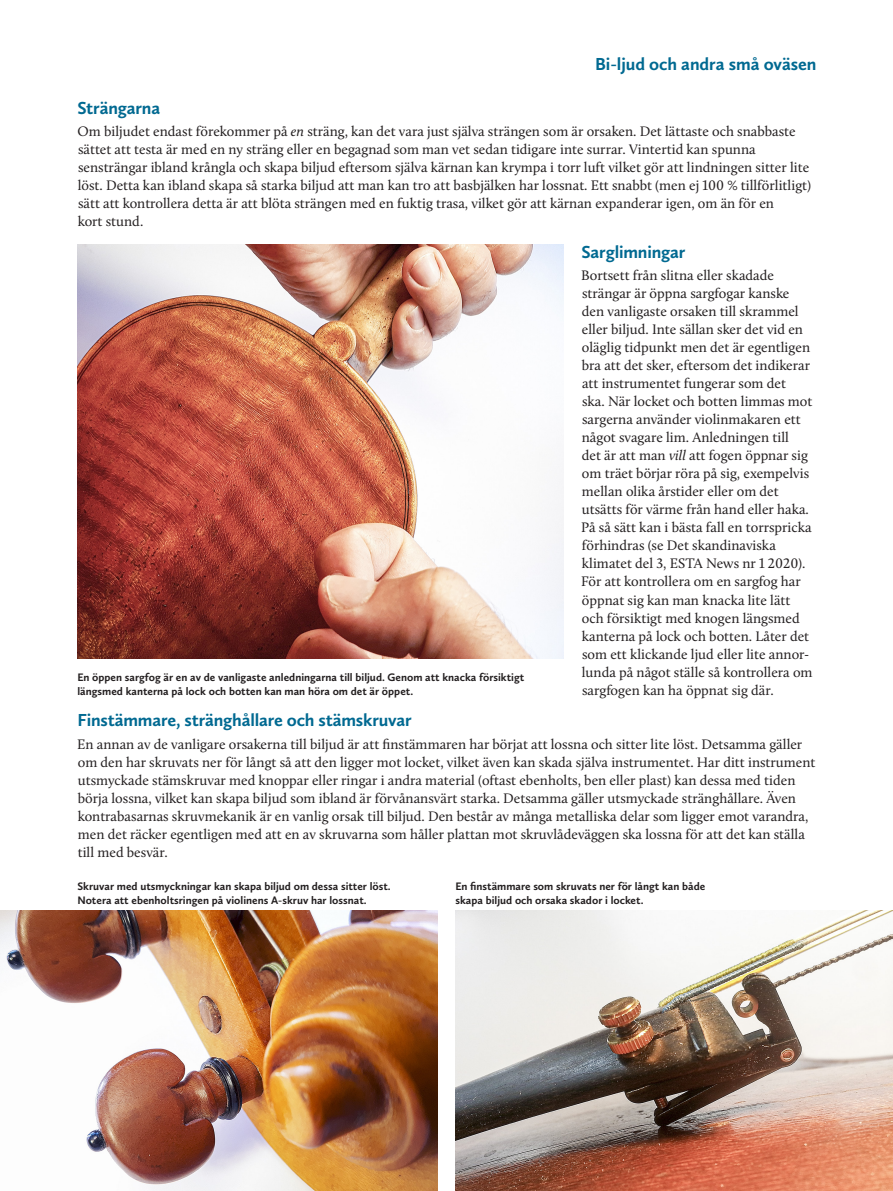
<style>
.page{position:relative;width:893px;height:1191px;background:#fff}
.page>*{position:absolute;margin:0;border:0;box-sizing:border-box;transform-origin:0 0}
.Mellanrubrik__Instru{font:700 18px "Calluna Sans";letter-spacing:-.01em;color:#006991}
.Sidhuvud_med_proport{font:700 18px "Calluna Sans";letter-spacing:-.005em;color:#006991}
.Brödtext_utan_indrag{font:14.25px/18px "Calluna";color:#231f20}
.Bildtext_utan_stödra{font:700 11.25px/13.5px "Calluna Sans";color:#231f20}
.s1{font-style:italic}
</style>
<div class="page">
<img style="left:455px;top:910px;width:438px;height:281px">
<img style="left:0;top:910px;width:437px;height:281px">
<img style="left:77px;top:244px;width:486px;height:414px">
<p class="Sidhuvud_med_proport" style="left:595px;top:53px;width:223px">Bi-ljud och andra små oväsen</p>
<p class="Mellanrubrik__Instru" style="left:77px;top:97px;width:84px">Strängarna</p>
<p class="Brödtext_utan_indrag" style="left:78px;top:122px;width:735px">Om biljudet endast förekommer på <span class="s1">en</span> sträng, kan det vara just själva strängen som är orsaken. Det lättaste och snabbaste sättet att testa är med en ny sträng eller en begagnad som man vet sedan tidigare inte surrar. Vintertid kan spunna sensträngar ibland krångla och skapa biljud eftersom själva kärnan kan krympa i torr luft vilket gör att lindningen sitter lite löst. Detta kan ibland skapa så starka biljud att man kan tro att basbjälken har lossnat. Ett snabbt (men ej 100 % tillförlitligt) sätt att kontrollera detta är att blöta strängen med en fuktig trasa, vilket gör att kärnan expanderar igen, om än för en<br>kort stund.</p>
<p class="Mellanrubrik__Instru" style="left:581px;top:241px;width:105px">Sarglimningar</p>
<p class="Brödtext_utan_indrag" style="left:581px;top:266px;width:233px">Bortsett från slitna eller skadade strängar är öppna sargfogar kanske den vanligaste orsaken till skrammel eller biljud. Inte sällan sker det vid en oläglig tidpunkt men det är egentligen bra att det sker, eftersom det indikerar att instrumentet fungerar som det<br>ska. När locket och botten limmas mot sargerna använder violinmakaren ett något svagare lim. Anledningen till<br>det är att man <span class="s1">vill</span> att fogen öppnar sig om träet börjar röra på sig, exempelvis mellan olika årstider eller om det utsätts för värme från hand eller haka.<br>På så sätt kan i bästa fall en torrspricka förhindras (se Det skandinaviska klimatet del 3, ESTA News nr 1 2020).<br>För att kontrollera om en sargfog har öppnat sig kan man knacka lite lätt och försiktigt med knogen längsmed kanterna på lock och botten. Låter det som ett klickande ljud eller lite annor&shy;lunda på något ställe så kontrollera om sargfogen kan ha öppnat sig där.</p>
<p class="Bildtext_utan_stödra" style="left:77px;top:670px;width:448px">En öppen sargfog är en av de vanligaste anledningarna till biljud. Genom att knacka försiktigt längsmed kanterna på lock och botten kan man höra om det är öppet.</p>
<p class="Mellanrubrik__Instru" style="left:77px;top:709px;width:336px">Finstämmare, stränghållare och stämskruvar</p>
<p class="Brödtext_utan_indrag" style="left:77px;top:734px;width:740px">En annan av de vanligare orsakerna till biljud är att finstämmaren har börjat att lossna och sitter lite löst. Detsamma gäller om den har skruvats ner för långt så att den ligger mot locket, vilket även kan skada själva instrumentet. Har ditt instrument utsmyckade stämskruvar med knoppar eller ringar i andra material (oftast ebenholts, ben eller plast) kan dessa med tiden börja lossna, vilket kan skapa biljud som ibland är förvånansvärt starka. Detsamma gäller utsmyckade stränghållare. Även kontrabasarnas skruvmekanik är en vanlig orsak till biljud. Den består av många metalliska delar som ligger emot varandra, men det räcker egentligen med att en av skruvarna som håller plattan mot skruvlådeväggen ska lossna för att det kan ställa till med besvär.</p>
<p class="Bildtext_utan_stödra" style="left:77px;top:879px;width:315px">Skruvar med utsmyckningar kan skapa biljud om dessa sitter löst.<br>Notera att ebenholtsringen på violinens A-skruv har lossnat.</p>
<p class="Bildtext_utan_stödra" style="left:455px;top:879px;width:251px">En finstämmare som skruvats ner för långt kan både skapa biljud och orsaka skador i locket.</p>
</div>
